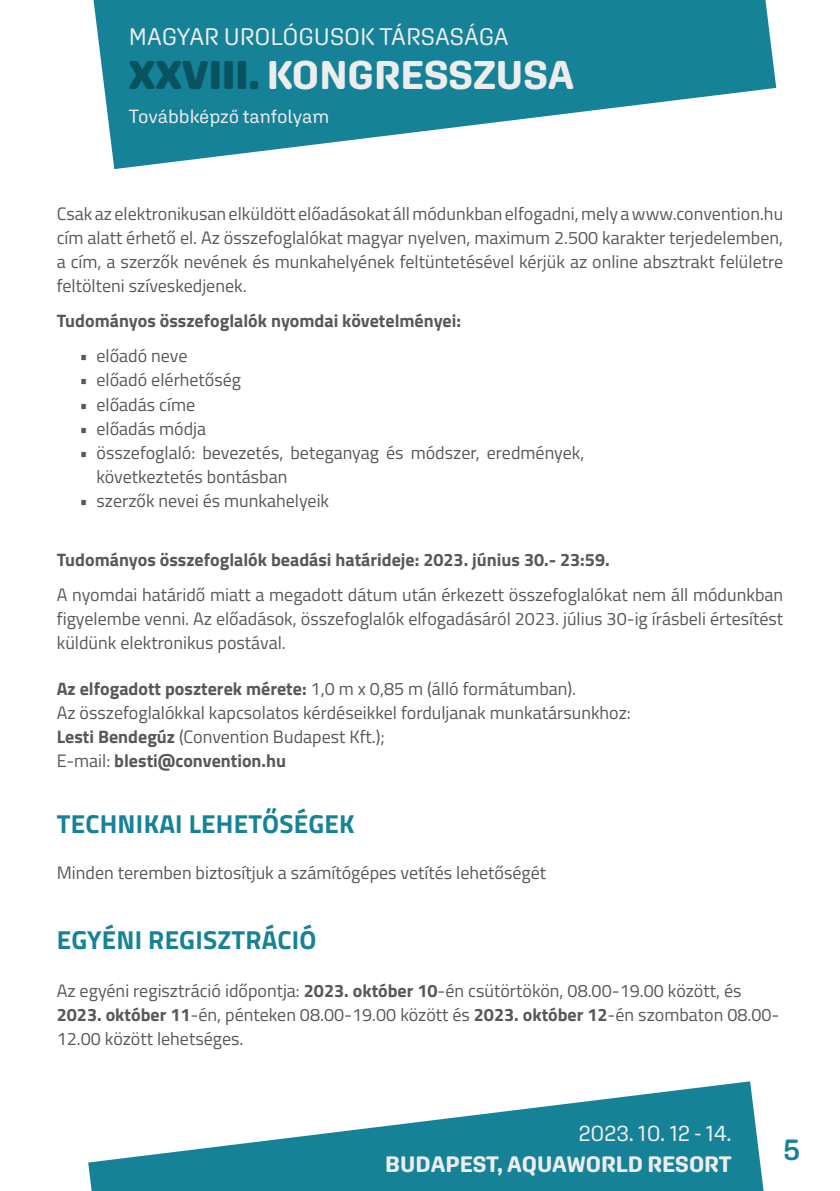
<style>
.page{position:relative;width:840px;height:1191px;background:#fff}
.page>*{position:absolute;margin:0;border:0;box-sizing:border-box;transform-origin:0 0}
.t1{font:700 40px "Aglet Sans";color:#eeeded}
.t2{font:600 30px "Aglet Sans";color:#168298}
.t3{font:700 26px "Titillium Web";letter-spacing:.01em;color:#168298}
.t4{font:24px "Aglet Sans";color:#eeeded}
.t5{font:700 22.4px "Aglet Sans";color:#eeeded}
.t6{font:22.4px "Aglet Sans";color:#eeeded}
.t7{font:19px "Aglet Sans";letter-spacing:-.005em;color:#eeeded}
.t8{font:18px/24px "Titillium Web";color:#57585a;text-align:justify}
.t9{font:700 18px "Titillium Web";color:#57585a}
.s1{font-weight:900;color:#08535f}
.s2{font-weight:400}
.s3{font-weight:700}
</style>
<div class="page">
<svg style="left:93px;top:0;width:682px;height:169px;fill:#168298"></svg>
<svg style="left:88px;top:1081px;width:676px;height:110px;fill:#168298"></svg>
<h3 class="t4" style="left:129px;top:23px;width:381px">MAGYAR UROLÓGUSOK TÁRSASÁGA</h3>
<h1 class="t1" style="left:129px;top:51px;width:446px"><span class="s1">XXVIII.</span> KONGRESSZUSA</h1>
<p class="t7" style="left:129px;top:105px;width:202px">Továbbképző tanfolyam</p>
<p class="t8" style="left:57px;top:200px;width:727px">Csak az elektronikusan elküldött előadásokat áll módunkban elfogadni, mely a www.convention.hu cím alatt érhető el. Az összefoglalókat magyar nyelven, maximum 2.500 karakter terjedelemben, a cím, a szerzők nevének és munkahelyének feltüntetésével kérjük az online absztrakt felületre feltölteni szíveskedjenek.</p>
<p class="t9" style="left:57px;top:307px;width:405px">Tudományos összefoglalók nyomdai követelményei:</p>
<p class="t8" style="left:79px;top:343px;width:109px">• előadó neve</p>
<p class="t8" style="left:79px;top:367px;width:163px">• előadó elérhetőség</p>
<p class="t8" style="left:79px;top:391px;width:117px">• előadás címe</p>
<p class="t8" style="left:79px;top:415px;width:128px">• előadás módja</p>
<p class="t8" style="left:96px;top:439px;width:489px;text-indent:-17px">• összefoglaló: bevezetés, beteganyag és módszer, eredmények, következtetés bontásban</p>
<p class="t8" style="left:79px;top:487px;width:251px">• szerzők nevei és munkahelyeik</p>
<p class="t9" style="left:57px;top:546px;width:554px">Tudományos összefoglalók beadási határideje: 2023. június 30.- 23:59.</p>
<p class="t8" style="left:57px;top:582px;width:727px">A nyomdai határidő miatt a megadott dátum után érkezett összefoglalókat nem áll módunkban figyelembe venni. Az előadások, összefoglalók elfogadásáról 2023. július 30-ig írásbeli értesítést küldünk elektronikus postával.</p>
<p class="t9" style="left:57px;top:675px;width:520px">Az elfogadott poszterek mérete: <span class="s2">1,0 m x 0,85 m (álló formátumban).</span></p>
<p class="t8" style="left:57px;top:700px;width:575px">Az összefoglalókkal kapcsolatos kérdéseikkel forduljanak munkatársunkhoz:</p>
<p class="t8" style="left:57px;top:724px;width:329px"><span class="s3">Lesti Bendegúz</span> (Convention Budapest Kft.);</p>
<p class="t9" style="left:57px;top:747px;width:231px"><span class="s2">E-mail:</span> blesti@convention.hu</p>
<p class="t3" style="left:57px;top:803px;width:299px">TECHNIKAI LEHETŐSÉGEK</p>
<p class="t8" style="left:57px;top:859px;width:490px">Minden teremben biztosítjuk a számítógépes vetítés lehetőségét</p>
<p class="t3" style="left:57px;top:920px;width:261px">EGYÉNI REGISZTRÁCIÓ</p>
<p class="t8" style="left:57px;top:978px;width:723px;text-align:left">Az egyéni regisztráció időpontja: <span class="s3">2023. október 10</span>-én csütörtökön, 08.00-19.00 között, és<br><span class="s3">2023. október 11</span>-én, pénteken 08.00-19.00 között és <span class="s3">2023. október 12</span>-én szombaton 08.00-<br>12.00 között lehetséges.</p>
<p class="t6" style="left:578px;top:1120px;width:154px">2023. 10. 12 - 14.</p>
<p class="t5" style="left:385px;top:1150px;width:348px">BUDAPEST, AQUAWORLD RESORT</p>
<h2 class="t2" style="left:783px;top:1131px;width:18px">5</h2>
</div>
